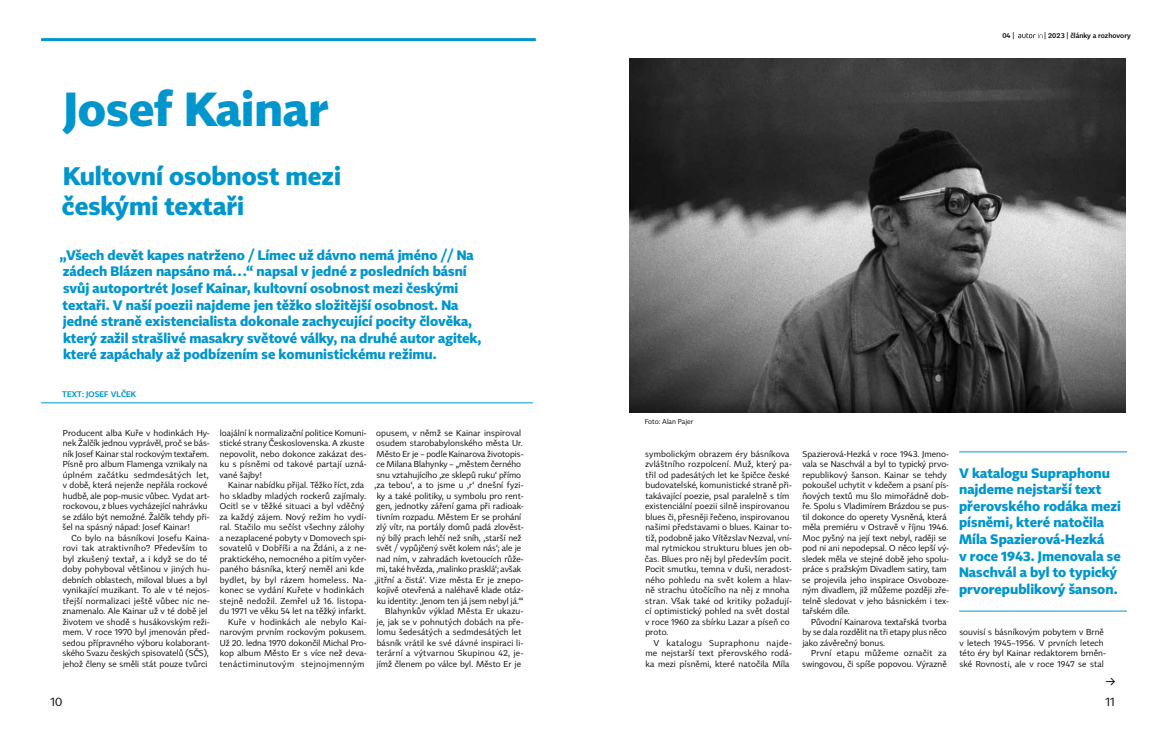
<style>
.page{position:relative;width:1168px;height:755px;background:#fff}
.page>*{position:absolute;margin:0;border:0;box-sizing:border-box;transform-origin:0 0}
.t1{font:700 47px "Tabac Sans";color:#0096cd}
.t2{font:700 25px/30px "Tabac Sans";color:#0096cd}
.t3{font:700 13.5px/16.5px "Tabac Sans";color:#0096cd}
.t4{font:12.5px "Tabac Sans";color:#11110f}
.t5{font:12px "Tabac Sans";color:#11110f}
.t6{font:8.5px/10.5px "Tabac Sans";letter-spacing:.01em;color:#11110f}
.t7{font:600 8px "Tabac Sans";letter-spacing:.01em;color:#0096cd}
.t8{font:600 7px "Tabac Sans";color:#11110f}
.t9{font:7px "Tabac Sans";color:#11110f}
</style>
<div class="page">
<hr style="left:41px;top:38px;width:495px;height:3px;background:#0096cd">
<hr style="left:41px;top:402px;width:492px;height:1px;background:#0096cd">
<hr style="left:959px;top:451px;width:168px;height:1px;background:#0096cd">
<hr style="left:959px;top:610px;width:168px;height:1px;background:#0096cd">
<img style="left:629px;top:59px;width:497px;height:353px">
<svg style="left:1018px;top:33px;width:24px;height:5px"></svg>
<h1 class="t1" style="left:63px;top:80px;width:266px">Josef Kainar</h1>
<h2 class="t2" style="left:62px;top:161px;width:280px">Kultovní osobnost mezi českými textaři</h2>
<p class="t3" style="left:60px;top:246px;width:423px">„Všech devět kapes natrženo / Límec už dávno nemá jméno // Na zádech Blázen napsáno má…“ napsal v jedné z posledních básní svůj autoportrét Josef Kainar, kultovní osobnost mezi českými textaři. V naší poezii najdeme jen těžko složitější osobnost. Na jedné straně existencialista dokonale zachycující pocity člověka, který zažil strašlivé masakry světové války, na druhé autor agitek, které zapáchaly až podbízením se komunistickému režimu.</p>
<p class="t7" style="left:62px;top:388px;width:76px">TEXT: JOSEF VLČEK</p>
<p class="t6" style="left:63px;top:427px;width:149px">Producent alba Kuře v hodinkách Hy&shy;nek Žalčík jednou vyprávěl, proč se bás&shy;ník Josef Kainar stal rockovým textařem.<br>Písně pro album Flamenga vznikaly na úplném začátku sedmdesátých let, v době, která nejenže nepřála rockové hudbě, ale pop-music vůbec. Vydat art&shy;rockovou, z blues vycházející nahrávku se zdálo být nemožné. Žalčík tehdy při&shy;šel na spásný nápad: Josef Kainar!</p>
<p class="t6" style="left:63px;top:532px;width:149px;text-indent:9px">Co bylo na básníkovi Josefu Kaina&shy;rovi tak atraktivního? Především to byl zkušený textař, a i když se do té doby pohyboval většinou v jiných hu&shy;debních oblastech, miloval blues a byl vynikající muzikant. To ale v té nejos&shy;třejší normalizaci ještě vůbec nic ne&shy;znamenalo. Ale Kainar už v té době jel životem ve shodě s husákovským reži&shy;mem. V roce 1970 byl jmenován před&shy;sedou přípravného výboru kolaborant&shy;ského Svazu českých spisovatelů (SČS), jehož členy se směli stát pouze tvůrci</p>
<p class="t6" style="left:219px;top:427px;width:149px">loajální k normalizační politice Komuni&shy;stické strany Československa. A zkuste nepovolit, nebo dokonce zakázat des&shy;ku s písněmi od takové partají uzná&shy;vané šajby!</p>
<p class="t6" style="left:219px;top:479px;width:149px;text-align:right">Kainar nabídku přijal. Těžko říct, zda ho skladby mladých rockerů zajímaly.<br>Ocitl se v těžké situaci a byl vděčný za každý zájem. Nový režim ho vydí&shy;ral. Stačilo mu sečíst všechny zálohy a nezaplacené pobyty v Domovech spi&shy;sovatelů v Dobříši a na Ždáni, a z ne&shy;praktického, nemocného a pitím vyčer&shy;paného básníka, který neměl ani kde bydlet, by byl rázem homeless. Na&shy;konec se vydání Kuřete v hodinkách stejně nedožil. Zemřel už 16. listopa&shy;du 1971 ve věku 54 let na těžký infarkt.<br>Kuře v hodinkách ale nebylo Kai&shy;narovým prvním rockovým pokusem.<br>Už 20. ledna 1970 dokončil Michal Pro&shy;kop album Město Er s více než deva&shy;tenáctiminutovým stejnojmenným</p>
<p class="t6" style="left:374px;top:427px;width:151px;text-align:right">opusem, v němž se Kainar inspiroval osudem starobabylonského města Ur.<br>Město Er je – podle Kainarova životopis&shy;ce Milana Blahynky – „městem černého snu vztahujícího ‚ze sklepů ruku‘ přímo ‚za tebou‘, a to jsme u ‚r‘ dnešní fyzi&shy;ky a také politiky, u symbolu pro rent&shy;gen, jednotky záření gama při radioak&shy;tivním rozpadu. Městem Er se prohání zlý vítr, na portály domů padá zlověst&shy;ný bílý prach lehčí než sníh, ‚starší než svět / vypůjčený svět kolem nás‘; ale je nad ním, v zahradách kvetoucích růže&shy;mi, také hvězda, ‚malinko prasklá‘; avšak ‚jitřní a čistá‘. Vize města Er je znepo&shy;kojivě otevřená a naléhavě klade otáz&shy;ku identity: ‚Jenom ten já jsem nebyl já.‘“ Blahynkův výklad Města Er ukazu-<br>je, jak se v pohnutých dobách na pře&shy;lomu šedesátých a sedmdesátých let básník vrátil ke své dávné inspiraci li&shy;terární a výtvarnou Skupinou 42, je&shy;jímž členem po válce byl. Město Er je</p>
<p class="t8" style="left:1002px;top:31px;width:14px">04 |</p>
<p class="t8" style="left:1044px;top:31px;width:88px">| 2023 | články a rozhovory</p>
<p class="t9" style="left:645px;top:417px;width:50px">Foto: Alan Pajer</p>
<p class="t6" style="left:645px;top:448px;width:149px">symbolickým obrazem éry básníkova zvláštního rozpolcení. Muž, který pa&shy;třil od padesátých let ke špičce české budovatelské, komunistické straně při&shy;takávající poezie, psal paralelně s tím existenciální poezii silně inspirovanou blues či, přesněji řečeno, inspirovanou našimi představami o blues. Kainar to&shy;tiž, podobně jako Vítězslav Nezval, vní&shy;mal rytmickou strukturu blues jen ob&shy;čas. Blues pro něj byl především pocit.<br>Pocit smutku, temna v duši, neradost&shy;ného pohledu na svět kolem a hlav&shy;ně strachu útočícího na něj z mnoha stran. Však také od kritiky požadují&shy;cí optimistický pohled na svět dostal v roce 1960 za sbírku Lazar a píseň co proto.</p>
<p class="t6" style="left:645px;top:637px;width:148px;text-align:justify;text-indent:8px">V katalogu Supraphonu najde&shy;me nejstarší text přerovského rodá&shy;ka mezi písněmi, které natočila Míla</p>
<p class="t6" style="left:802px;top:448px;width:148px">Spazierová-Hezká v roce 1943. Jmeno&shy;vala se Naschvál a byl to typický prvo&shy;republikový šanson. Kainar se tehdy pokoušel uchytit v kdečem a psaní pís&shy;ňových textů mu šlo mimořádně dob&shy;ře. Spolu s Vladimírem Brázdou se pus&shy;til dokonce do operety Vysněná, která měla premiéru v Ostravě v říjnu 1946.<br>Moc pyšný na její text nebyl, raději se pod ni ani nepodepsal. O něco lepší vý&shy;sledek měla ve stejné době jeho spolu&shy;práce s pražským Divadlem satiry, tam se projevila jeho inspirace Osvoboze&shy;ným divadlem, již můžeme později zře&shy;telně sledovat v jeho básnickém i tex&shy;tařském díle.</p>
<p class="t6" style="left:802px;top:616px;width:146px;text-align:justify;text-indent:9px">Původní Kainarova textařská tvorba by se dala rozdělit na tři etapy plus něco jako závěrečný bonus.</p>
<p class="t6" style="left:802px;top:647px;width:146px;text-align:right">První etapu můžeme označit za swingovou, či spíše popovou. Výrazně</p>
<h3 class="t3" style="left:959px;top:464px;width:163px">V katalogu Supraphonu najdeme nejstarší text přerovského rodáka mezi písněmi, které natočila<br>Míla Spazierová-Hezká<br>v roce 1943. Jmenovala se<br>Naschvál a byl to typický prvorepublikový šanson.</h3>
<p class="t6" style="left:959px;top:626px;width:148px">souvisí s básníkovým pobytem v Brně v letech 1945–1956. V prvních letech této éry byl Kainar redaktorem brněn&shy;ské Rovnosti, ale v roce 1947 se stal</p>
<h3 class="t4" style="left:1106px;top:673px;width:11px">→</h3>
<h3 class="t5" style="left:51px;top:693px;width:13px">10</h3>
<h3 class="t5" style="left:1105px;top:693px;width:11px">11</h3>
</div>
